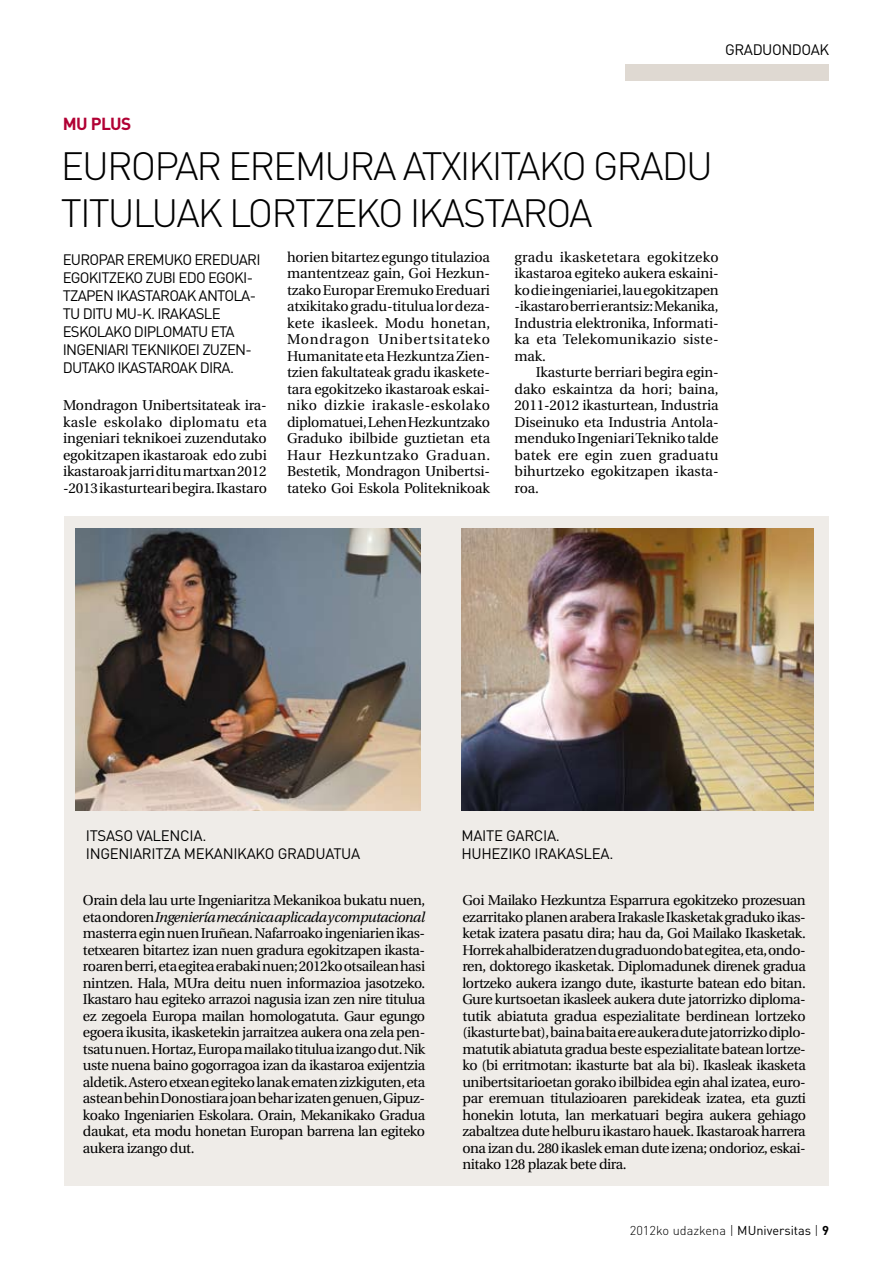
<style>
.page{position:relative;width:893px;height:1263px;background:#fff}
.page>*{position:absolute;margin:0;border:0;box-sizing:border-box;transform-origin:0 0}
.t1{font:300 39px "DIN";color:#000}
.t2{font:700 17.25px "DIN";letter-spacing:-.03em;color:#b10034}
.t3{font:15px "DIN";letter-spacing:-.03em;color:#000}
.t4{font:14.25px/16.5px "Utopia";letter-spacing:-.015em;color:#000;text-align:justify}
.t5{font:300 12.75px "DIN";color:#000}
.s1{font-style:italic}
.s2{font-weight:400}
.s3{font-weight:700}
</style>
<div class="page">
<div style="left:626px;top:64px;width:203px;height:16px;background:#dfd9d2"></div>
<div style="left:64px;top:517px;width:764px;height:669px;background:#efece8"></div>
<img style="left:75px;top:528px;width:345px;height:282px">
<img style="left:461px;top:528px;width:353px;height:282px">
<p class="t3" style="left:725px;top:40px;width:105px">GRADUONDOAK</p>
<p class="t2" style="left:63px;top:113px;width:70px">MU PLUS</p>
<h1 class="t1" style="left:61px;top:142px;width:45px">EUROPAR</h1>
<h1 class="t1" style="left:228px;top:142px;width:25px">EREMURA</h1>
<h1 class="t1" style="left:403px;top:142px;width:76px">ATXIKITAKO</h1>
<h1 class="t1" style="left:593px;top:142px;width:114px">GRADU</h1>
<h1 class="t1" style="left:61px;top:189px;width:22px">TITULUAK</h1>
<h1 class="t1" style="left:229px;top:189px;width:22px">LORTZEKO</h1>
<h1 class="t1" style="left:410px;top:189px;width:21px">IKASTAROA</h1>
<p class="t3" style="left:63px;top:250px;width:18px">EUROPAR</p>
<p class="t3" style="left:127px;top:250px;width:10px">EREMUKO</p>
<p class="t3" style="left:194px;top:250px;width:9px">EREDUARI</p>
<p class="t3" style="left:63px;top:268px;width:9px">EGOKITZEKO</p>
<p class="t3" style="left:146px;top:268px;width:9px">ZUBI</p>
<p class="t3" style="left:178px;top:268px;width:10px">EDO</p>
<p class="t3" style="left:208px;top:268px;width:9px">EGOKI</p>
<p class="t3" style="left:247px;top:268px;width:8px">-</p>
<p class="t3" style="left:63px;top:286px;width:10px">TZAPEN</p>
<p class="t3" style="left:116px;top:286px;width:9px">IKASTAROAK</p>
<p class="t3" style="left:199px;top:286px;width:10px">ANTOLA</p>
<p class="t3" style="left:250px;top:286px;width:8px">-</p>
<p class="t3" style="left:63px;top:304px;width:28px">TU DITU</p>
<p class="t3" style="left:115px;top:304px;width:55px">MU-K. IRAKASLE</p>
<p class="t3" style="left:63px;top:322px;width:10px">ESKOLAKO</p>
<p class="t3" style="left:134px;top:322px;width:9px">DIPLOMATU</p>
<p class="t3" style="left:211px;top:322px;width:9px">ETA</p>
<p class="t3" style="left:63px;top:340px;width:9px">INGENIARI</p>
<p class="t3" style="left:131px;top:340px;width:9px">TEKNIKOEI</p>
<p class="t3" style="left:202px;top:340px;width:10px">ZUZEN</p>
<p class="t3" style="left:246px;top:340px;width:8px">-</p>
<p class="t3" style="left:63px;top:358px;width:10px">DUTAKO</p>
<p class="t3" style="left:117px;top:358px;width:9px">IKASTAROAK</p>
<p class="t3" style="left:200px;top:358px;width:9px">DIRA</p>
<p class="t3" style="left:230px;top:358px;width:6px">.</p>
<p class="t4" style="left:63px;top:397px;width:205px">Mondragon Unibertsitateak ira&shy;kasle eskolako diplomatu eta ingeniari teknikoei zuzendutako egokitzapen ikastaroak edo zubi ikastaroak jarri ditu martxan 2012 -2013 ikasturteari begira. Ikastaro</p>
<p class="t4" style="left:287px;top:249px;width:205px">horien bitartez egungo titulazioa mantentzeaz gain, Goi Hezkun&shy;tzako Europar Eremuko Ereduari atxikitako gradu-titulua lor deza&shy;kete ikasleek. Modu honetan, Mondragon Unibertsitateko Humanitate eta Hezkuntza Zien&shy;tzien fakultateak gradu ikaskete&shy;tara egokitzeko ikastaroak eskai&shy;niko dizkie irakasle-eskolako diplomatuei, Lehen Hezkuntzako Graduko ibilbide guztietan eta Haur Hezkuntzako Graduan.<br>Bestetik, Mondragon Unibertsi&shy;tateko Goi Eskola Politeknikoak</p>
<p class="t4" style="left:514px;top:249px;width:206px">gradu ikasketetara egokitzeko ikastaroa egiteko aukera eskaini&shy;ko die ingeniariei, lau egokitzapen -ikastaro berri erantsiz: Mekanika, Industria elektronika, Informati&shy;ka eta Telekomunikazio siste&shy;mak.</p>
<p class="t4" style="left:514px;top:364px;width:206px;text-indent:21px">Ikasturte berriari begira egin&shy;dako eskaintza da hori; baina, 2011-2012 ikasturtean, Industria Diseinuko eta Industria Antola&shy;menduko Ingeniari Tekniko talde batek ere egin zuen graduatu bihurtzeko egokitzapen ikasta&shy;roa.</p>
<p class="t3" style="left:86px;top:826px;width:14px">ITSASO</p>
<p class="t3" style="left:136px;top:826px;width:10px">VALENCIA</p>
<p class="t3" style="left:202px;top:826px;width:6px">.</p>
<p class="t3" style="left:86px;top:844px;width:14px">INGENIARITZA</p>
<p class="t3" style="left:184px;top:844px;width:10px">MEKANIKAKO</p>
<p class="t3" style="left:278px;top:844px;width:11px">GRADUATUA</p>
<p class="t3" style="left:461px;top:826px;width:21px">MAITE</p>
<p class="t3" style="left:506px;top:826px;width:19px">GARCIA</p>
<p class="t3" style="left:556px;top:826px;width:6px">.</p>
<p class="t3" style="left:461px;top:844px;width:83px">HUHEZIKO IRAKASLEA</p>
<p class="t3" style="left:609px;top:844px;width:6px">.</p>
<p class="t4" style="left:83px;top:892px;width:344px">Orain dela lau urte Ingeniaritza Mekanikoa bukatu nuen, eta ondoren <span class="s1">Ingeniería mecánica aplicada y computacional </span>masterra egin nuen Iruñean. Nafarroako ingeniarien ikas&shy;tetxearen bitartez izan nuen gradura egokitzapen ikasta&shy;roaren berri, eta egitea erabaki nuen; 2012ko otsailean hasi nintzen. Hala, MUra deitu nuen informazioa jasotzeko.<br>Ikastaro hau egiteko arrazoi nagusia izan zen nire titulua ez zegoela Europa mailan homologatuta. Gaur egungo egoera ikusita, ikasketekin jarraitzea aukera ona zela pen&shy;tsatu nuen. Hortaz, Europa mailako titulua izango dut. Nik uste nuena baino gogorragoa izan da ikastaroa exijentzia aldetik. Astero etxean egiteko lanak ematen zizkiguten, eta astean behin Donostiara joan behar izaten genuen, Gipuz&shy;koako Ingeniarien Eskolara. Orain, Mekanikako Gradua daukat, eta modu honetan Europan barrena lan egiteko aukera izango dut.</p>
<p class="t4" style="left:462px;top:893px;width:345px">Goi Mailako Hezkuntza Esparrura egokitzeko prozesuan ezarritako planen arabera Irakasle Ikasketak graduko ikas&shy;ketak izatera pasatu dira; hau da, Goi Mailako Ikasketak.<br>Horrek ahalbideratzen du graduondo bat egitea, eta, ondo&shy;ren, doktorego ikasketak. Diplomadunek direnek gradua lortzeko aukera izango dute, ikasturte batean edo bitan.<br>Gure kurtsoetan ikasleek aukera dute jatorrizko diploma&shy;tutik abiatuta gradua espezialitate berdinean lortzeko (ikasturte bat), baina baita ere aukera dute jatorrizko diplo&shy;matutik abiatuta gradua beste espezialitate batean lortze&shy;ko (bi erritmotan: ikasturte bat ala bi). Ikasleak ikasketa unibertsitarioetan gorako ibilbidea egin ahal izatea, euro&shy;par eremuan titulazioaren parekideak izatea, eta guzti honekin lotuta, lan merkatuari begira aukera gehiago zabaltzea dute helburu ikastaro hauek. Ikastaroak harrera ona izan du. 280 ikaslek eman dute izena; ondorioz, eskai&shy;nitako 128 plazak bete dira.</p>
<p class="t5" style="left:630px;top:1223px;width:201px">2012KO UDAZKENA | <span class="s2">MUNIVERSITAS</span> | <span class="s3">9</span></p>
</div>
